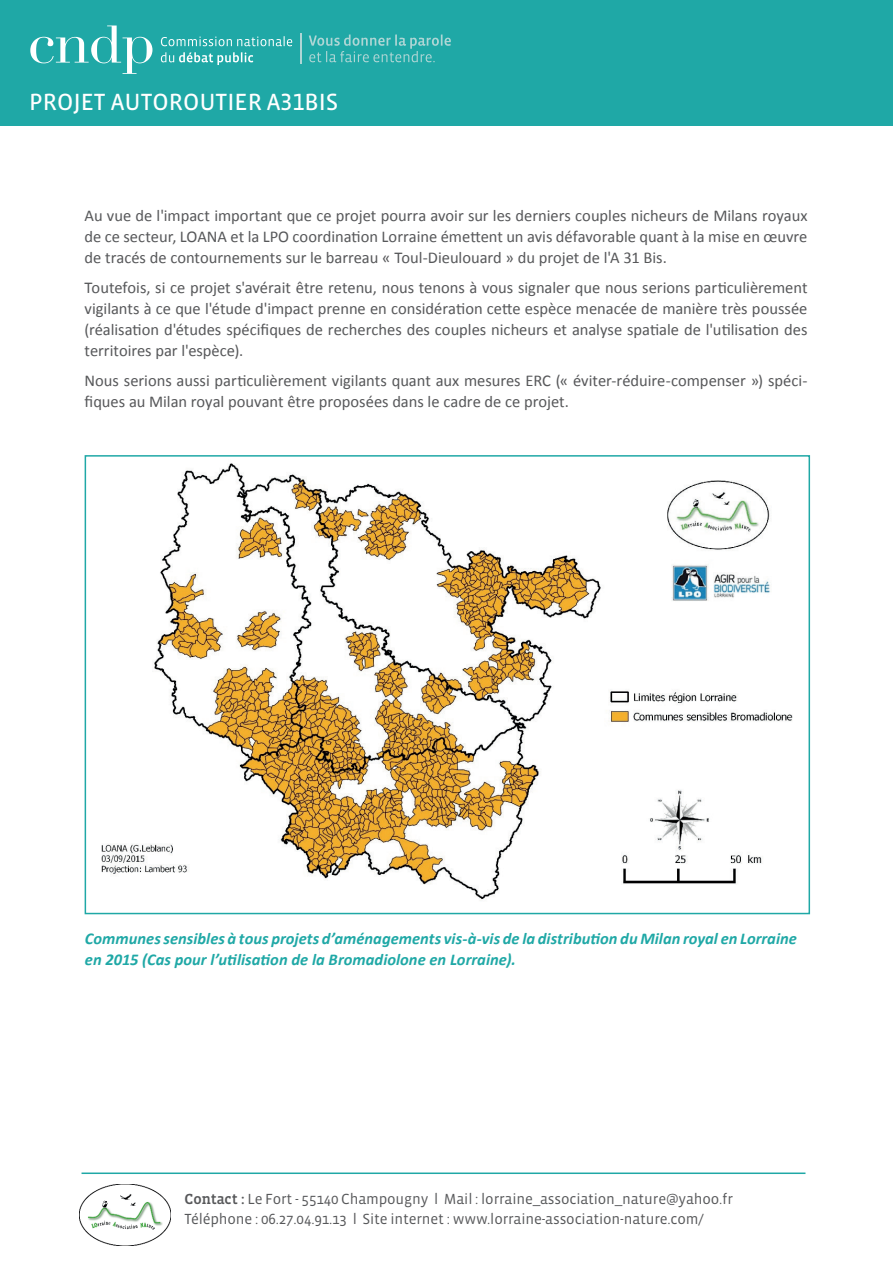
<style>
.page{position:relative;width:893px;height:1263px;background:#fff}
.page>*{position:absolute;margin:0;border:0;box-sizing:border-box;transform-origin:0 0}
.t1{font:24px "Vista Sans OT";color:#fff}
.t2{font:16.5px/21px "Calibri";color:#57585a;text-align:justify}
.t3{font:italic 700 16.5px/21px "Calibri";color:#1fa8a6}
.t4{font:15px/19.5px "Vista Sans OT";letter-spacing:-.01em;color:#57585a}
.s1{font-family:"Vista Slab OT";font-weight:500}
</style>
<div class="page">
<hr style="left:82px;top:1172px;width:723px;height:2px;background:#1fa8a6">
<div style="left:0;top:0;width:893px;height:125px;background:#1fa8a6"></div>
<svg style="left:161px;top:52px;width:92px;height:13px"></svg>
<svg style="left:161px;top:36px;width:131px;height:10px"></svg>
<svg style="left:30px;top:26px;width:122px;height:48px"></svg>
<hr style="left:300px;top:34px;width:1px;height:30px;background:#aed6d5">
<svg style="left:309px;top:34px;width:142px;height:28px"></svg>
<img style="left:101px;top:463px;width:692px;height:438px">
<div style="left:85px;top:455px;width:725px;height:459px;border:2px solid #1fa8a6"></div>
<img style="left:79px;top:1184px;width:92px;height:62px">
<h1 class="t1" style="left:29px;top:89px;width:311px">PROJET AUTOROUTIER A31BIS</h1>
<p class="t2" style="left:85px;top:206px;width:724px">Au vue de l'impact important que ce projet pourra avoir sur les derniers couples nicheurs de Milans royaux de ce secteur, LOANA et la LPO coordination Lorraine émettent un avis défavorable quant à la mise en œuvre de tracés de contournements sur le barreau « Toul-Dieulouard » du projet de l'A 31 Bis.</p>
<p class="t2" style="left:85px;top:277px;width:724px">Toutefois, si ce projet s'avérait être retenu, nous tenons à vous signaler que nous serions particulièrement vigilants à ce que l'étude d'impact prenne en considération cette espèce menacée de manière très poussée (réalisation d'études spécifiques de recherches des couples nicheurs et analyse spatiale de l'utilisation des territoires par l'espèce).</p>
<p class="t2" style="left:85px;top:370px;width:724px">Nous serions aussi particulièrement vigilants quant aux mesures ERC (« éviter-réduire-compenser ») spéci&shy;fiques au Milan royal pouvant être proposées dans le cadre de ce projet.</p>
<p class="t3" style="left:85px;top:928px;width:713px">Communes sensibles à tous projets d’aménagements vis-à-vis de la distribution du Milan royal en Lorraine en 2015 (Cas pour l’utilisation de la Bromadiolone en Lorraine).</p>
<p class="t4" style="left:184px;top:1190px;width:550px"><span class="s1">Contact :</span> Le Fort - 55140 Champougny l Mail : lorraine_association_nature@yahoo.fr<br>Téléphone : 06.27.04.91.13 l Site internet : www.lorraine-association-nature.com/</p>
</div>
